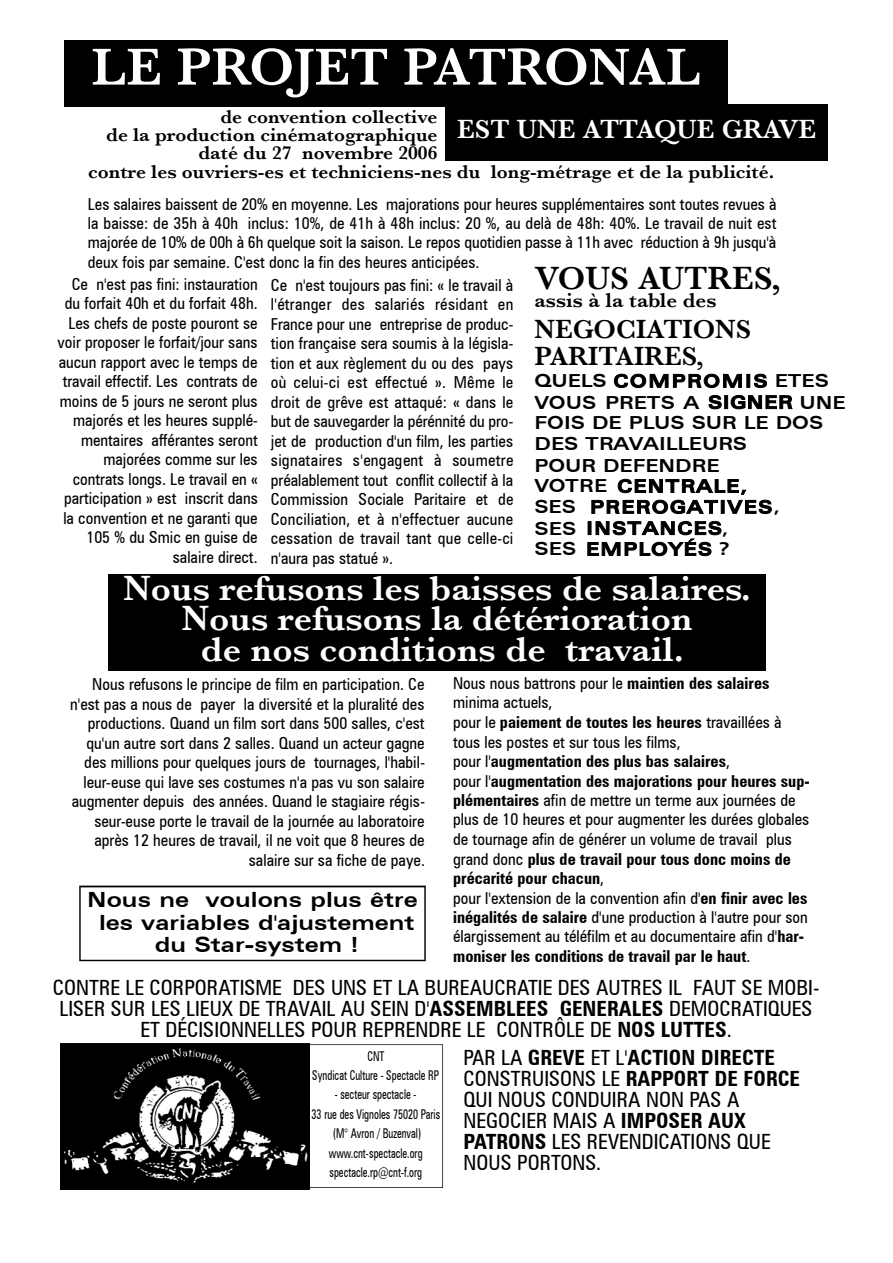
<style>
.page{position:relative;width:893px;height:1263px;background:#fff}
.page>*{position:absolute;margin:0;border:0;box-sizing:border-box;transform-origin:0 0}
.t1{font:600 54px "Baskerville";color:#fff}
.t2{font:600 36px/30px "Baskerville";color:#fff;text-align:center}
.t3{font:600 33px "Baskerville";color:#000}
.t4{font:600 27px/27px "Baskerville";color:#000}
.t5{font:600 27px "Baskerville";color:#fff}
.t6{font:condensed 21px/21px "Zurich BT";color:#000}
.t7{font:700 expanded 21px/22.5px "Zurich BT";color:#000;text-align:center}
.t8{font:600 21px "Baskerville";color:#000}
.t9{font:600 19.5px/18px "Baskerville";color:#000;text-align:right}
.t10{font:700 expanded 18px/21px "Zurich BT";letter-spacing:.01em;color:#000}
.t11{font:condensed 16.5px/19.5px "Zurich BT";color:#000;text-align:right}
.t12{font:condensed 13.5px/19.4px "Zurich BT";color:#000;text-align:center;scale:.78 1}
.s1{font-weight:700}
</style>
<div class="page">
<div style="left:108px;top:575px;width:658px;height:96px;background:#000"></div>
<svg style="left:79px;top:886px;width:347px;height:75px"></svg>
<div style="left:65px;top:40px;width:663px;height:67px;background:#000"></div>
<div style="left:445px;top:104px;width:383px;height:57px;background:#000"></div>
<img style="left:60px;top:1043px;width:249px;height:146px">
<svg style="left:308px;top:1044px;width:135px;height:144px"></svg>
<h1 class="t1" style="left:91px;top:36px;width:611px">LE PROJET PATRONAL</h1>
<h3 class="t5" style="left:457px;top:114px;width:360px">EST UNE ATTAQUE GRAVE</h3>
<p class="t9" style="left:106px;top:108px;width:333px">de convention collective<br>de la production cinématographique daté du 27 novembre 2006</p>
<p class="t9" style="left:88px;top:163px;width:687px">contre les ouvriers-es et techniciens-nes du long-métrage et de la publicité.</p>
<p class="t11" style="left:88px;top:194px;width:690px;text-align:justify">Les salaires baissent de 20% en moyenne. Les majorations pour heures supplémentaires sont toutes revues à la baisse: de 35h à 40h inclus: 10%, de 41h à 48h inclus: 20 %, au delà de 48h: 40%. Le travail de nuit est majorée de 10% de 00h à 6h quelque soit la saison. Le repos quotidien passe à 11h avec réduction à 9h jusqu'à deux fois par semaine. C'est donc la fin des heures anticipées.</p>
<h3 class="t3" style="left:534px;top:260px;width:248px">VOUS AUTRES,</h3>
<p class="t8" style="left:534px;top:289px;width:183px">assis à la table des</p>
<h3 class="t4" style="left:534px;top:315px;width:218px">NEGOCIATIONS<br>PARITAIRES,</h3>
<p class="t10" style="left:534px;top:370px;width:312px">QUELS COMPROMIS ETES<br>VOUS PRETS A SIGNER UNE<br>FOIS DE PLUS SUR LE DOS<br>DES TRAVAILLEURS<br>POUR DEFENDRE<br>VOTRE CENTRALE,<br>SES PREROGATIVES,<br>SES INSTANCES,<br>SES EMPLOYÉS ?</p>
<p class="t11" style="left:58px;top:274px;width:202px">Ce n'est pas fini: instauration du forfait 40h et du forfait 48h.<br>Les chefs de poste pouront se voir proposer le forfait/jour sans aucun rapport avec le temps de travail effectif. Les contrats de moins de 5 jours ne seront plus majorés et les heures supplé&shy;mentaires afférantes seront majorées comme sur les contrats longs. Le travail en « participation » est inscrit dans la convention et ne garanti que<br>105 % du Smic en guise de salaire direct.</p>
<p class="t11" style="left:271px;top:275px;width:244px;text-align:justify">Ce n'est toujours pas fini: « le travail à l'étranger des salariés résidant en France pour une entreprise de produc&shy;tion française sera soumis à la législa&shy;tion et aux règlement du ou des pays où celui-ci est effectué ». Même le droit de grêve est attaqué: « dans le but de sauvegarder la pérénnité du pro&shy;jet de production d'un film, les parties signataires s'engagent à soumetre préalablement tout conflit collectif à la Commission Sociale Paritaire et de Conciliation, et à n'effectuer aucune cessation de travail tant que celle-ci n'aura pas statué ».</p>
<h2 class="t2" style="left:123px;top:574px;width:629px">Nous refusons les baisses de salaires.<br>Nous refusons la détérioration<br>de nos conditions de travail.</h2>
<p class="t11" style="left:453px;top:673px;width:357px;text-align:left">Nous nous battrons pour le <span class="s1">maintien des salaires </span>minima actuels,<br>pour le <span class="s1">paiement de toutes les heures</span> travaillées à tous les postes et sur tous les films,<br>pour l'<span class="s1">augmentation des plus bas salaires</span>,<br>pour l'<span class="s1">augmentation des majorations pour heures sup&shy;plémentaires</span> afin de mettre un terme aux journées de plus de 10 heures et pour augmenter les durées globales de tournage afin de générer un volume de travail plus grand donc <span class="s1">plus de travail pour tous donc moins de précarité pour chacun</span>,<br>pour l'extension de la convention afin d'<span class="s1">en finir avec les inégalités de salaire</span> d'une production à l'autre pour son élargissement au téléfilm et au documentaire afin d'<span class="s1">har&shy;moniser les conditions de travail par le haut</span>.</p>
<p class="t11" style="left:70px;top:674px;width:356px">Nous refusons le principe de film en participation. Ce n'est pas a nous de payer la diversité et la pluralité des productions. Quand un film sort dans 500 salles, c'est qu'un autre sort dans 2 salles. Quand un acteur gagne des millions pour quelques jours de tournages, l'habil&shy;leur-euse qui lave ses costumes n'a pas vu son salaire augmenter depuis des années. Quand le stagiaire régis&shy;seur-euse porte le travail de la journée au laboratoire après 12 heures de travail, il ne voit que 8 heures de salaire sur sa fiche de paye.</p>
<p class="t7" style="left:87px;top:888px;width:332px">Nous ne voulons plus être les variables d'ajustement du Star-system !</p>
<p class="t6" style="left:53px;top:977px;width:767px;text-align:center">CONTRE LE CORPORATISME DES UNS ET LA BUREAUCRATIE DES AUTRES IL FAUT SE MOBI-<br>LISER SUR LES LIEUX DE TRAVAIL AU SEIN D'<span class="s1">ASSEMBLEES GENERALES</span> DEMOCRATIQUES<br>ET DÉCISIONNELLES POUR REPRENDRE LE CONTRÔLE DE <span class="s1">NOS LUTTES</span>.</p>
<p class="t12" style="left:312px;top:1046px;width:164px">CNT<br>Syndicat Culture - Spectacle RP</p>
<p class="t12" style="left:311px;top:1085px;width:166px">- secteur spectacle -<br>33 rue des Vignoles 75020 Paris (M° Avron / Buzenval) www.cnt-spectacle.org spectacle.rp@cnt-f.org</p>
<p class="t6" style="left:463px;top:1047px;width:338px">PAR LA <span class="s1">GREVE</span> ET L'<span class="s1">ACTION DIRECTE<br></span>CONSTRUISONS LE <span class="s1">RAPPORT DE FORCE<br></span>QUI NOUS CONDUIRA NON PAS A<br>NEGOCIER MAIS A <span class="s1">IMPOSER AUX<br>PATRONS</span> LES REVENDICATIONS QUE<br>NOUS PORTONS.</p>
</div>
